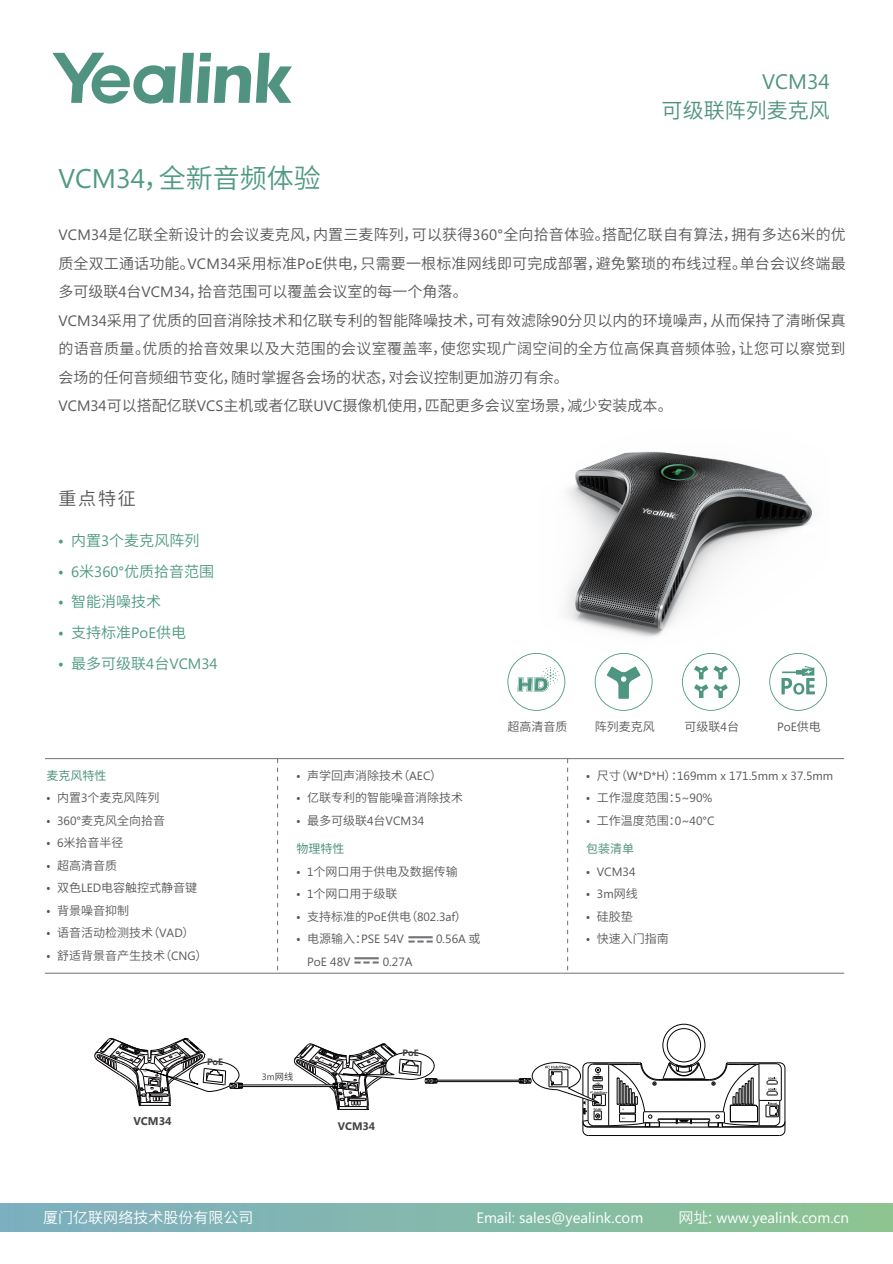
<style>
.page{position:relative;width:893px;height:1264px;background:#fff}
.page>*{position:absolute;margin:0;border:0;box-sizing:border-box;transform-origin:0 0}
.t1{font:27px "Source Han Sans CN";color:#509984}
.t2{font:21px "Source Han Sans CN";color:#509380}
.t3{font:21px "Microsoft Phags Pa";color:#509380}
.t4{font:18px "Source Han Sans CN";color:#57585a}
.t5{font:15px/28.5px "Source Han Sans CN";letter-spacing:.01em;color:#59595b}
.t6{font:15px "Source Han Sans CN";color:#509984}
.t7{font:15px "Microsoft Phags Pa";color:#fff}
.t8{font:15px "Source Han Sans CN";color:#fff}
.t9{font:12px "Source Han Sans CN";color:#59595b}
.t10{font:12px "Microsoft Phags Pa";color:#59595b}
.t11{font:12px "Source Han Sans CN";color:#509380}
.t12{font:700 11.25px "Microsoft Phags Pa";color:#444445}
.t13{font:700 10.95px "Microsoft Phags Pa";color:#444445}
.t14{font:700 9.15px "Microsoft Phags Pa";color:#444445}
.t15{font:9.15px "Microsoft Phags Pa";color:#444445}
.s1{font-family:"Microsoft Phags Pa"}
.s2{font-family:"Source Han Sans CN"}
.s3{font-family:"Microsoft Ya Hei"}
</style>
<div class="page">
<hr style="left:45px;top:758px;width:798px;height:1px;background:#717276">
<svg style="left:277px;top:758px;width:1px;height:216px"></svg>
<svg style="left:567px;top:758px;width:1px;height:216px"></svg>
<svg style="left:52px;top:53px;width:240px;height:51px"></svg>
<div style="left:0;top:1202px;width:892px;height:28px;background:linear-gradient(to right,#7daec2,#8cc492)"></div>
<img style="left:565px;top:451px;width:247px;height:186px">
<svg style="left:507px;top:653px;width:58px;height:57px"></svg>
<svg style="left:594px;top:653px;width:58px;height:57px"></svg>
<svg style="left:682px;top:653px;width:57px;height:57px"></svg>
<svg style="left:769px;top:653px;width:57px;height:57px"></svg>
<img style="left:408px;top:936px;width:25px;height:7px">
<img style="left:354px;top:957px;width:25px;height:7px">
<hr style="left:45px;top:972px;width:798px;height:1px;background:#717276">
<div style="left:667px;top:1028px;width:33px;height:33px;border:1px solid #050303;border-radius:50%"></div>
<div style="left:662px;top:1023px;width:43px;height:43px;border:1px solid #050303;border-radius:50%"></div>
<hr style="left:242px;top:1086px;width:91px;height:1px;background:#050303">
<hr style="left:242px;top:1084px;width:91px;height:1px;background:#050303">
<hr style="left:436px;top:1081px;width:83px;height:1px;background:#050303">
<hr style="left:436px;top:1079px;width:83px;height:1px;background:#050303">
<svg style="left:518px;top:1061px;width:267px;height:74px"></svg>
<svg style="left:294px;top:1043px;width:143px;height:67px"></svg>
<svg style="left:94px;top:1037px;width:149px;height:69px"></svg>
<h1 class="t1" style="left:58px;top:163px;width:264px"><span class="s1">VCM34</span>，全新音频体验</h1>
<h2 class="t3" style="left:762px;top:67px;width:69px">VCM34</h2>
<h2 class="t2" style="left:661px;top:98px;width:169px">可级联阵列麦克风</h2>
<p class="t5" style="left:58px;top:221px;width:788px"><span class="s1">VCM34</span>是亿联全新设计的会议麦克风，内置三麦阵列，可以获得<span class="s1">360°</span>全向拾音体验。搭配亿联自有算法，拥有多达<span class="s1">6</span>米的优质全双工通话功能。<span class="s1">VCM34</span>采用标准<span class="s1">PoE</span>供电，只需要一根标准网线即可完成部署，避免繁琐的布线过程。单台会议终端最多可级联<span class="s1">4</span>台<span class="s1">VCM34</span>，拾音范围可以覆盖会议室的每一个角落。<br><span class="s1">VCM34</span>采用了优质的回音消除技术和亿联专利的智能降噪技术，可有效滤除<span class="s1">90</span>分贝以内的环境噪声，从而保持了清晰保真的语音质量。优质的拾音效果以及大范围的会议室覆盖率，使您实现广阔空间的全方位高保真音频体验，让您可以察觉到会场的任何音频细节变化，随时掌握各会场的状态，对会议控制更加游刃有余。<br><span class="s1">VCM34</span>可以搭配亿联<span class="s1">VCS</span>主机或者亿联<span class="s1">UVC</span>摄像机使用，匹配更多会议室场景，减少安装成本。</p>
<p class="t4" style="left:58px;top:488px;width:79px">重点特征</p>
<p class="t6" style="left:58px;top:532px;width:142px">• 内置<span class="s1">3</span>个麦克风阵列</p>
<p class="t6" style="left:58px;top:562px;width:157px">• <span class="s1">6</span>米<span class="s1">360°</span>优质拾音范围</p>
<p class="t6" style="left:58px;top:593px;width:104px">• 智能消噪技术</p>
<p class="t6" style="left:58px;top:624px;width:129px">• 支持标准<span class="s1">PoE</span>供电</p>
<p class="t6" style="left:58px;top:654px;width:161px">• 最多可级联<span class="s1">4</span>台<span class="s1">VCM34</span></p>
<p class="t11" style="left:46px;top:768px;width:61px">麦克风特性</p>
<p class="t9" style="left:46px;top:791px;width:115px">• 内置<span class="s1">3</span>个麦克风阵列</p>
<p class="t9" style="left:46px;top:813px;width:120px">• <span class="s1">360°</span>麦克风全向拾音</p>
<p class="t9" style="left:46px;top:836px;width:79px">• <span class="s1">6</span>米拾音半径</p>
<p class="t9" style="left:46px;top:858px;width:72px">• 超高清音质</p>
<p class="t9" style="left:46px;top:880px;width:152px">• 双色<span class="s1">LED</span>电容触控式静音键</p>
<p class="t9" style="left:46px;top:903px;width:84px">• 背景噪音抑制</p>
<p class="t9" style="left:46px;top:925px;width:149px">• 语音活动检测技术（<span class="s1">VAD</span>）</p>
<p class="t9" style="left:46px;top:948px;width:162px">• 舒适背景音产生技术（<span class="s1">CNG</span>）</p>
<p class="t12" style="left:133px;top:1112px;width:40px">VCM34</p>
<p class="t14" style="left:207px;top:1054px;width:18px">PoE</p>
<p class="t9" style="left:296px;top:768px;width:147px">• 声学回声消除技术（<span class="s1">AEC</span>）</p>
<p class="t9" style="left:296px;top:791px;width:168px">• 亿联专利的智能噪音消除技术</p>
<p class="t9" style="left:296px;top:813px;width:129px">• 最多可级联<span class="s1">4</span>台<span class="s1">VCM34</span></p>
<p class="t11" style="left:296px;top:841px;width:49px">物理特性</p>
<p class="t9" style="left:296px;top:864px;width:163px">• <span class="s1">1</span>个网口用于供电及数据传输</p>
<p class="t9" style="left:296px;top:886px;width:103px">• <span class="s1">1</span>个网口用于级联</p>
<p class="t9" style="left:296px;top:909px;width:172px">• 支持标准的<span class="s1">PoE</span>供电（<span class="s1">802.3af</span>）</p>
<p class="t9" style="left:296px;top:931px;width:109px">• 电源输入：<span class="s1">PSE 54V</span></p>
<p class="t10" style="left:436px;top:930px;width:46px">0.56A <span class="s2">或</span></p>
<p class="t10" style="left:307px;top:952px;width:45px">PoE 48V</p>
<p class="t10" style="left:382px;top:952px;width:31px">0.27A</p>
<p class="t9" style="left:507px;top:720px;width:61px">超高清音质</p>
<p class="t9" style="left:594px;top:720px;width:61px">阵列麦克风</p>
<p class="t9" style="left:684px;top:720px;width:56px">可级联<span class="s1">4</span>台</p>
<p class="t10" style="left:776px;top:718px;width:45px">PoE<span class="s2">供电</span></p>
<p class="t10" style="left:586px;top:767px;width:248px"><span class="s2">• 尺寸（</span>W*D*H<span class="s2">）：</span>169mm x 171.5mm x 37.5mm</p>
<p class="t9" style="left:586px;top:791px;width:128px">• 工作湿度范围：<span class="s1">5~90%</span></p>
<p class="t9" style="left:586px;top:813px;width:130px">• 工作温度范围：<span class="s1">0~40°C</span></p>
<p class="t11" style="left:586px;top:841px;width:49px">包装清单</p>
<p class="t10" style="left:586px;top:863px;width:51px"><span class="s2">•</span> VCM34</p>
<p class="t9" style="left:586px;top:886px;width:53px">• <span class="s1">3m</span>网线</p>
<p class="t9" style="left:586px;top:909px;width:48px">• 硅胶垫</p>
<p class="t9" style="left:586px;top:931px;width:84px">• 快速入门指南</p>
<p class="t15" style="left:262px;top:1070px;width:33px">3m<span class="s2">网线</span></p>
<p class="t13" style="left:338px;top:1117px;width:39px">VCM34</p>
<p class="t14" style="left:402px;top:1045px;width:18px">PoE</p>
<p class="t8" style="left:43px;top:1208px;width:211px">厦门亿联网络技术股份有限公司</p>
<p class="t7" style="left:476px;top:1206px;width:168px">Email: sales@yealink.com</p>
<p class="t7" style="left:678px;top:1206px;width:172px"><span class="s2">网址</span><span class="s3">:</span> www.yealink.com.cn</p>
</div>
